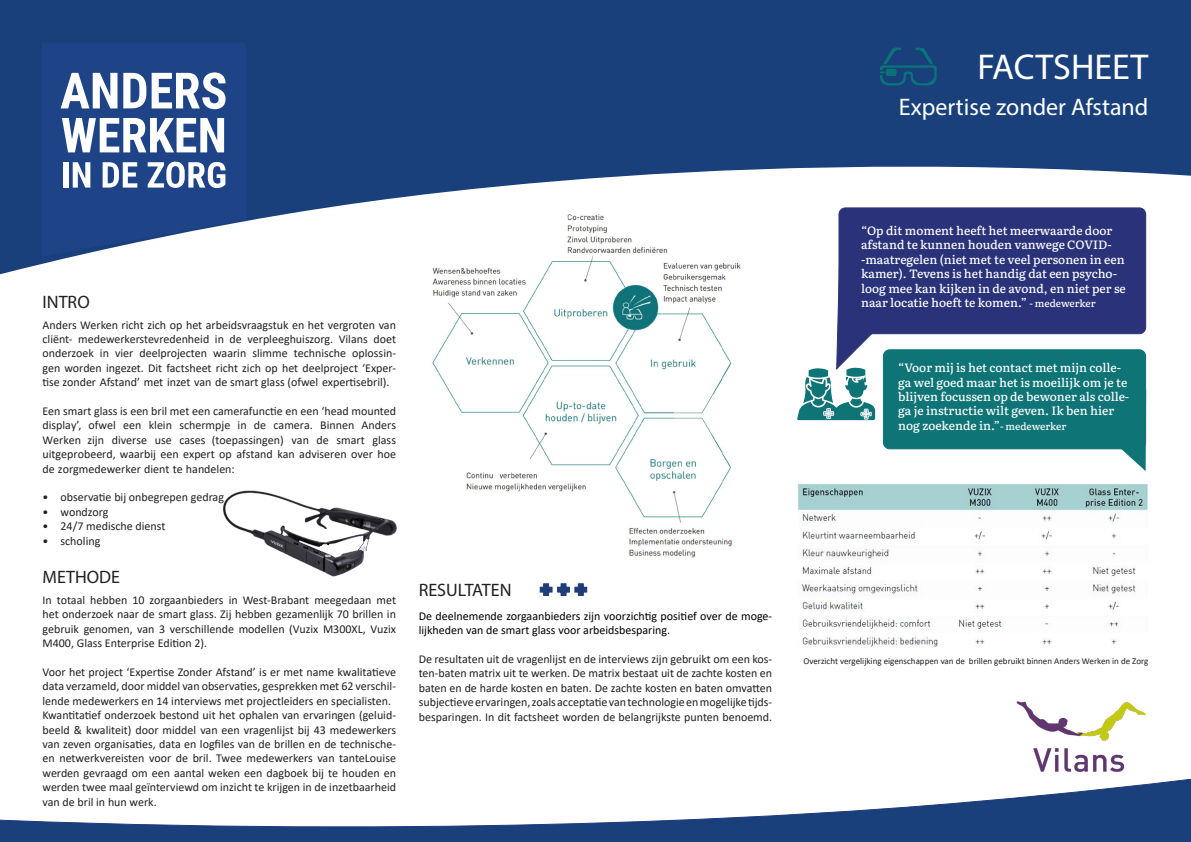
<style>
.page{position:relative;width:1191px;height:842px;background:#fff}
.page>*{position:absolute;margin:0;border:0;box-sizing:border-box;transform-origin:0 0}
.t1{font:36px "Myriad Pro";color:#fff}
.t2{font:24px "Myriad Pro";color:#fff}
.t3{font:18px "Myriad Pro";color:#231f20}
.t4{font:12px/14.4px "Calibri";color:#231f20;text-align:justify}
.t5{font:500 12px/14.4px "Literata";color:#fff}
.t6{font:12px/14.4px "Calibri";color:#000001}
.t7{font:9px "Calibri";color:#231f20}
.s1{font-size:10px}
</style>
<div class="page">
<svg style="left:0;top:0;width:1191px;height:274px;fill:#19407a"></svg>
<svg style="left:0;top:778px;width:1191px;height:64px"></svg>
<img style="left:1013px;top:701px;width:135px;height:78px">
<div style="left:839px;top:208px;width:306px;height:126px;background:#2a3379;border-radius:6px"></div>
<div style="left:838px;top:207px;width:308px;height:127px;border:1px solid #2a3379;border-radius:6px"></div>
<svg style="left:1101px;top:390px;width:46px;height:81px"></svg>
<div style="left:883px;top:350px;width:262px;height:99px;background:#0f7476;border-radius:6px"></div>
<div style="left:883px;top:349px;width:263px;height:100px;border:1px solid #0f7476;border-radius:6px"></div>
<svg style="left:797px;top:266px;width:92px;height:161px"></svg>
<svg style="left:539px;top:583px;width:49px;height:13px"></svg>
<svg style="left:880px;top:48px;width:56px;height:38px;background:#144d79"></svg>
<img style="left:419px;top:207px;width:347px;height:351px">
<img style="left:223px;top:490px;width:174px;height:87px">
<svg style="left:42px;top:43px;width:204px;height:213px;background:#375894"></svg>
<svg style="left:61px;top:73px;width:56px;height:35px"></svg>
<svg style="left:123px;top:73px;width:23px;height:35px"></svg>
<svg style="left:152px;top:72px;width:73px;height:37px"></svg>
<svg style="left:62px;top:118px;width:162px;height:34px"></svg>
<div style="left:63px;top:162px;width:5px;height:26px;background:#fff"></div>
<svg style="left:73px;top:162px;width:17px;height:26px"></svg>
<svg style="left:103px;top:162px;width:34px;height:26px"></svg>
<svg style="left:148px;top:162px;width:77px;height:26px"></svg>
<img style="left:797px;top:483px;width:351px;height:165px">
<p class="t1" style="left:977px;top:45px;width:172px">FACTSHEET</p>
<p class="t2" style="left:899px;top:92px;width:251px">Expertise zonder Afstand</p>
<p class="t3" style="left:43px;top:291px;width:49px">INTRO</p>
<p class="t4" style="left:43px;top:317px;width:355px">Anders Werken richt zich op het arbeidsvraagstuk en het vergroten van cliënt- medewerkerstevredenheid in de verpleeghuiszorg. Vilans doet onderzoek in vier deelprojecten waarin slimme technische oplossin&shy;gen worden ingezet. Dit factsheet richt zich op het deelproject ‘Exper&shy;tise zonder Afstand’ met inzet van de smart glass (ofwel expertisebril).</p>
<p class="t4" style="left:43px;top:404px;width:355px">Een smart glass is een bril met een camerafunctie en een ‘head mounted display’, ofwel een klein schermpje in de camera. Binnen Anders Werken zijn diverse use cases (toepassingen) van de smart glass uitgeprobeerd, waarbij een expert op afstand kan adviseren over hoe de zorgmedewerker dient te handelen:</p>
<p class="t4" style="left:43px;top:490px;width:183px">• observatie bij onbegrepen gedrag</p>
<p class="t4" style="left:43px;top:504px;width:67px">• wondzorg</p>
<p class="t4" style="left:43px;top:519px;width:124px">• 24/7 medische dienst</p>
<p class="t4" style="left:43px;top:533px;width:59px">• scholing</p>
<p class="t3" style="left:43px;top:566px;width:79px">METHODE</p>
<p class="t4" style="left:43px;top:592px;width:355px">In totaal hebben 10 zorgaanbieders in West-Brabant meegedaan met het onderzoek naar de smart glass. Zij hebben gezamenlijk 70 brillen in gebruik genomen, van 3 verschillende modellen (Vuzix M300XL, Vuzix M400, Glass Enterprise Edition 2).</p>
<p class="t4" style="left:43px;top:664px;width:355px">Voor het project ‘Expertise Zonder Afstand’ is er met name kwalitatieve data verzameld, door middel van observaties, gesprekken met 62 verschil&shy;lende medewerkers en 14 interviews met projectleiders en specialisten.</p>
<p class="t4" style="left:43px;top:708px;width:355px">Kwantitatief onderzoek bestond uit het ophalen van ervaringen (geluid&shy;beeld &amp; kwaliteit) door middel van een vragenlijst bij 43 medewerkers van zeven organisaties, data en logfiles van de brillen en de technische&shy;en netwerkvereisten voor de bril. Twee medewerkers van tanteLouise werden gevraagd om een aantal weken een dagboek bij te houden en werden twee maal geïnterviewd om inzicht te krijgen in de inzetbaarheid van de bril in hun werk.</p>
<p class="t3" style="left:419px;top:579px;width:94px">RESULTATEN</p>
<p class="t6" style="left:419px;top:608px;width:355px">De deelnemende zorgaanbieders zijn voorzichtig positief over de moge&shy;lijkheden van de smart glass voor arbeidsbesparing.</p>
<p class="t4" style="left:419px;top:651px;width:355px">De resultaten uit de vragenlijst en de interviews zijn gebruikt om een kos&shy;ten-baten matrix uit te werken. De matrix bestaat uit de zachte kosten en baten en de harde kosten en baten. De zachte kosten en baten omvatten subjectieve ervaringen, zoals acceptatie van technologie en mogelijke tijds&shy;besparingen. In dit factsheet worden de belangrijkste punten benoemd.</p>
<p class="t5" style="left:861px;top:223px;width:266px">“Op dit moment heeft het meerwaarde door afstand te kunnen houden vanwege COVID--maatregelen (niet met te veel personen in een kamer). Tevens is het handig dat een psycho&shy;loog mee kan kijken in de avond, en niet per se naar locatie hoeft te komen.” <span class="s1">- medewerker</span></p>
<p class="t5" style="left:898px;top:360px;width:232px">“Voor mij is het contact met mijn colle&shy;ga wel goed maar het is moeilijk om je te blijven focussen op de bewoner als colle&shy;ga je instructie wilt geven. Ik ben hier nog zoekende in.”<span class="s1">- medewerker</span></p>
<p class="t7" style="left:803px;top:654px;width:346px">Overzicht vergelijking eigenschappen van de brillen gebruikt binnen Anders Werken in de Zorg</p>
</div>
